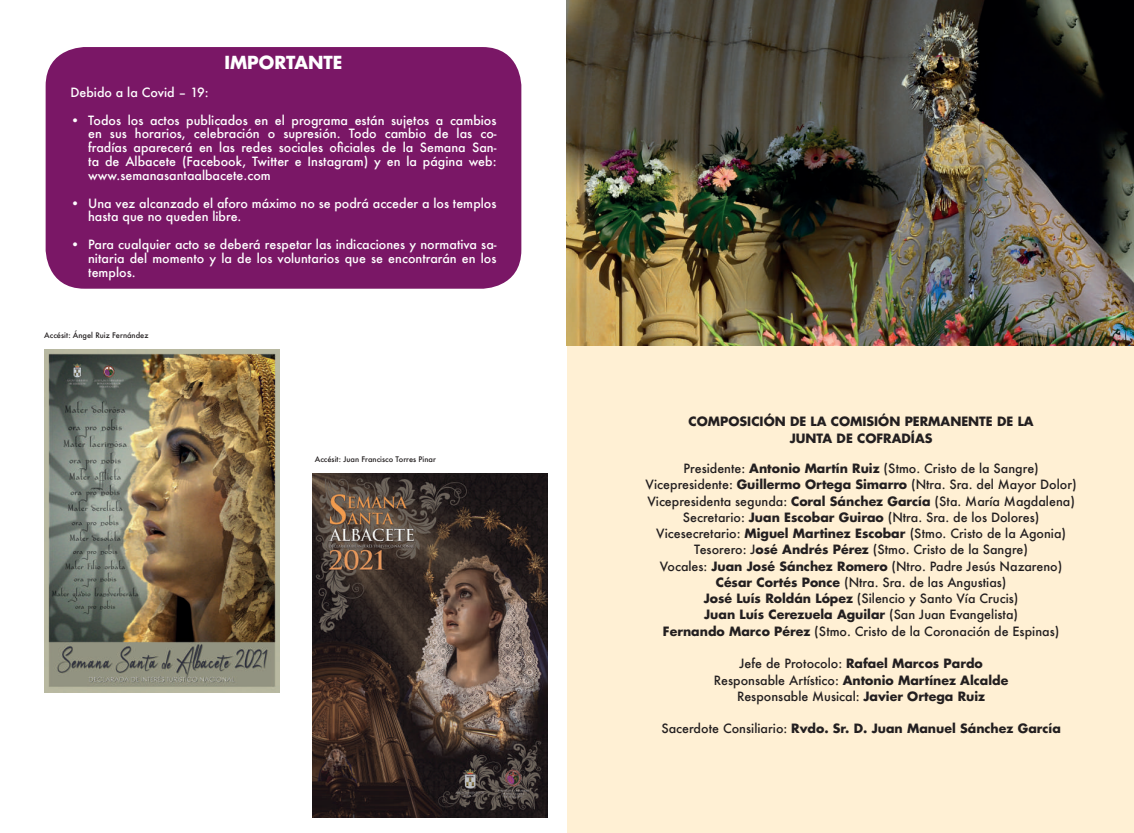
<style>
.page{position:relative;width:1134px;height:833px;background:#fff}
.page>*{position:absolute;margin:0;border:0;box-sizing:border-box;transform-origin:0 0}
.t1{font:700 17.5px "Futura";color:#fff}
.t2{font:500 12.5px/16.2px "Futura";color:#231f20;text-align:center}
.t3{font:500 12.5px/13.8px "Futura";color:#fff;text-align:justify}
.t4{font:700 12.5px/16.2px "Futura";color:#231f20;text-align:center}
.t5{font:500 7.5px "Futura";color:#231f20}
.s1{font-weight:700}
.s2{font-weight:500}
</style>
<div class="page">
<div style="left:567px;top:0;width:567px;height:833px;background:#fff0d4"></div>
<img style="left:312px;top:473px;width:235px;height:344px">
<img style="left:44px;top:349px;width:235px;height:343px">
<div style="left:46px;top:47px;width:475px;height:242px;background:#7a1766;border-radius:39px"></div>
<img style="left:567px;top:0;width:567px;height:345px">
<h1 class="t1" style="left:224px;top:51px;width:120px">IMPORTANTE</h1>
<p class="t3" style="left:70px;top:85px;width:140px">Debido a la Covid – 19:</p>
<p class="t3" style="left:88px;top:113px;width:410px;text-indent:-18px">• Todos los actos publicados en el programa están sujetos a cambios en sus horarios, celebración o supresión. Todo cambio de las co&shy;fradías aparecerá en las redes sociales oficiales de la Semana San&shy;ta de Albacete (Facebook, Twitter e Instagram) y en la página web: www.semanasantaalbacete.com</p>
<p class="t3" style="left:88px;top:196px;width:410px;text-indent:-18px">• Una vez alcanzado el aforo máximo no se podrá acceder a los templos hasta que no queden libre.</p>
<p class="t3" style="left:88px;top:237px;width:410px;text-indent:-18px">• Para cualquier acto se deberá respetar las indicaciones y normativa sa&shy;nitaria del momento y la de los voluntarios que se encontrarán en los templos.</p>
<p class="t5" style="left:44px;top:330px;width:106px">Accésit: Ángel Ruiz Fernández</p>
<p class="t5" style="left:315px;top:454px;width:123px">Accésit: Juan Francisco Torres Pinar</p>
<p class="t4" style="left:689px;top:413px;width:346px">COMPOSICIÓN DE LA COMISIÓN PERMANENTE DE LA<br>JUNTA DE COFRADÍAS</p>
<p class="t2" style="left:646px;top:460px;width:432px">Presidente: <span class="s1">Antonio Martín Ruiz</span> (Stmo. Cristo de la Sangre)<br>Vicepresidente: <span class="s1">Guillermo Ortega Simarro</span> (Ntra. Sra. del Mayor Dolor)<br>Vicepresidenta segunda: <span class="s1">Coral Sánchez García</span> (Sta. María Magdalena)<br>Secretario: <span class="s1">Juan Escobar Guirao</span> (Ntra. Sra. de los Dolores)<br>Vicesecretario: <span class="s1">Miguel Martinez Escobar</span> (Stmo. Cristo de la Agonia)<br>Tesorero: J<span class="s1">osé Andrés Pérez</span> (Stmo. Cristo de la Sangre)<br>Vocales: <span class="s1">Juan José Sánchez Romero</span> (Ntro. Padre Jesús Nazareno)<br><span class="s1">César Cortés Ponce</span> (Ntra. Sra. de las Angustias)<br><span class="s1">José Luís Roldán López</span> (Silencio y Santo Vía Crucis)<br><span class="s1">Juan Luís Cerezuela Aguilar</span> (San Juan Evangelista)<br><span class="s1">Fernando Marco Pérez</span> (Stmo. Cristo de la Coronación de Espinas)</p>
<p class="t2" style="left:714px;top:655px;width:296px">Jefe de Protocolo: <span class="s1">Rafael Marcos Pardo<br></span>Responsable Artístico: <span class="s1">Antonio Martínez Alcalde<br></span>Responsable Musical: <span class="s1">Javier Ortega Ruiz</span></p>
<p class="t4" style="left:661px;top:720px;width:401px"><span class="s2">Sacerdote Consiliario:</span> Rvdo. Sr. D. Juan Manuel Sánchez García</p>
</div>
